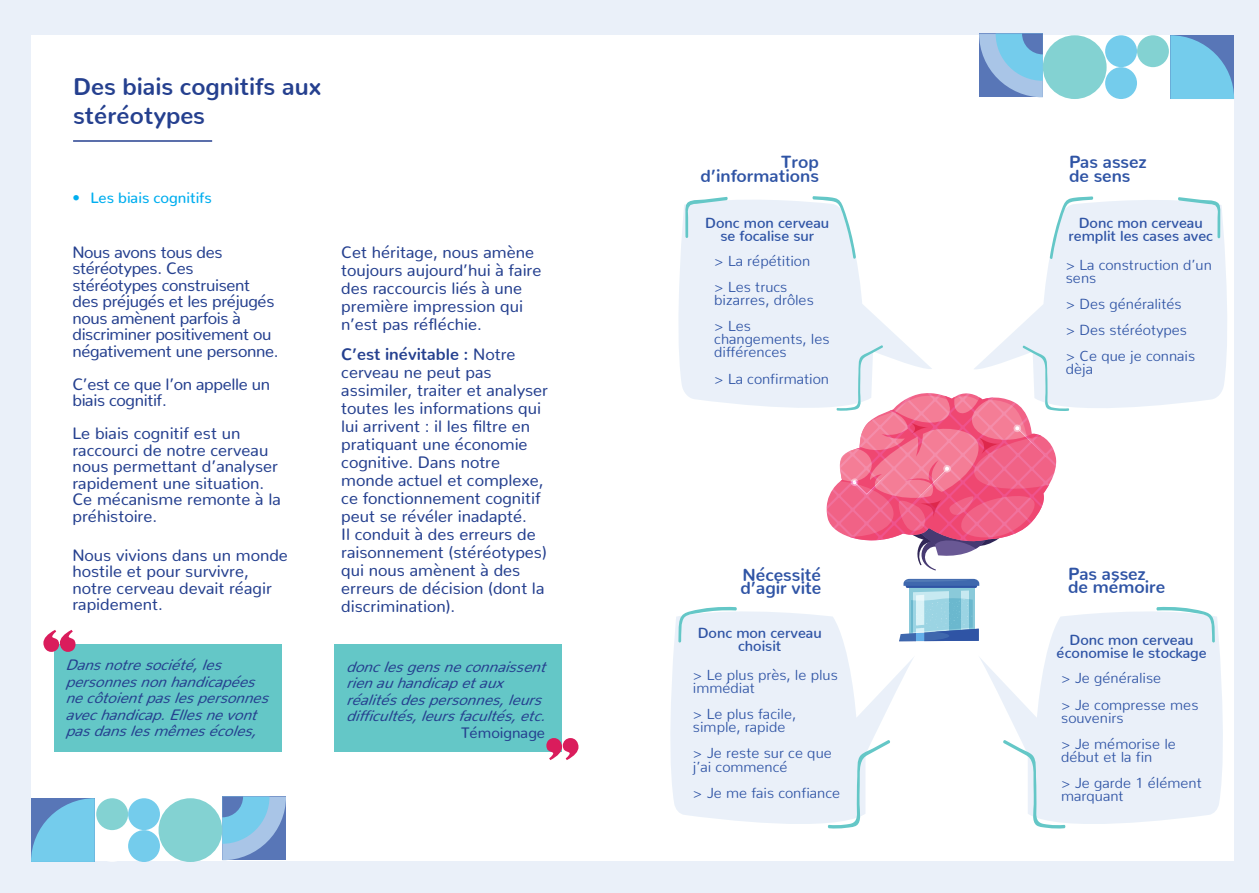
<style>
.page{position:relative;width:1259px;height:893px;background:#eaf0f9}
.page>*{position:absolute;margin:0;border:0;box-sizing:border-box;transform-origin:0 0}
.Titre_-_H1{font:700 24px/28.8px "Nunito";color:#25408f}
.t1{font:700 17.4px/13px "Nunito";color:#2f54a5}
.t2{font:16.5px/18px "Nunito";color:#25408f}
.t3{font:16.5px/16.5px "Nunito";letter-spacing:-.02em;color:#25408f}
.t4{font:italic 15px/16.5px "Nunito";color:#25408f}
.t5{font:500 15px "Nunito";color:#00aeef}
.t6{font:15px "Nunito";color:#25408f}
.t7{font:300 14.55px/26.2px "Nunito";color:#2f54a5}
.t8{font:600 14.55px/13px "Nunito";color:#2f54a5;text-align:center}
.s1{font-weight:700}
</style>
<div class="page">
<div style="left:31px;top:35px;width:1202px;height:825px;background:#fff"></div>
<svg style="left:979px;top:34px;width:64px;height:63px;background:#7eafda"></svg>
<svg style="left:1170px;top:35px;width:64px;height:64px;background:#6db8e0"></svg>
<div style="left:1043px;top:35px;width:63px;height:64px;background:#83d2d2;border-radius:50%"></div>
<div style="left:1105px;top:67px;width:32px;height:32px;background:#74ccec;border-radius:50%"></div>
<div style="left:1137px;top:35px;width:32px;height:32px;background:#83d2d2;border-radius:50%"></div>
<div style="left:1105px;top:35px;width:32px;height:32px;background:#74ccec;border-radius:50%"></div>
<svg style="left:222px;top:796px;width:64px;height:64px;background:#7eafda"></svg>
<svg style="left:31px;top:798px;width:64px;height:64px;background:#6db8e0"></svg>
<div style="left:158px;top:798px;width:64px;height:64px;background:#83d2d2;border-radius:50%"></div>
<div style="left:96px;top:830px;width:32px;height:32px;background:#fff;border-radius:50%"></div>
<div style="left:128px;top:830px;width:32px;height:32px;background:#74ccec;border-radius:50%"></div>
<div style="left:96px;top:798px;width:32px;height:32px;background:#83d2d2;border-radius:50%"></div>
<div style="left:128px;top:798px;width:32px;height:32px;background:#74ccec;border-radius:50%"></div>
<div style="left:54px;top:644px;width:228px;height:108px;background:#64c7c7"></div>
<div style="left:334px;top:645px;width:228px;height:107px;background:#64c7c7"></div>
<svg style="left:903px;top:579px;width:76px;height:63px;background:#87b6d4"></svg>
<svg style="left:678px;top:200px;width:228px;height:208px;fill:#eaf0f9"></svg>
<svg style="left:812px;top:196px;width:44px;height:64px"></svg>
<svg style="left:685px;top:197px;width:43px;height:42px;background:#daebf2"></svg>
<svg style="left:670px;top:611px;width:245px;height:213px;fill:#eaf0f9"></svg>
<svg style="left:827px;top:739px;width:64px;height:90px"></svg>
<svg style="left:678px;top:606px;width:59px;height:37px;background:#dcecf3"></svg>
<svg style="left:978px;top:611px;width:245px;height:213px;fill:#eaf0f9"></svg>
<svg style="left:1002px;top:739px;width:63px;height:90px"></svg>
<svg style="left:1156px;top:606px;width:59px;height:37px;background:#dcecf3"></svg>
<svg style="left:1000px;top:200px;width:227px;height:208px;fill:#eaf0f9"></svg>
<svg style="left:1049px;top:196px;width:44px;height:64px"></svg>
<svg style="left:821px;top:345px;width:248px;height:225px"></svg>
<svg style="left:1177px;top:197px;width:43px;height:42px;background:#daebf3"></svg>
<hr style="left:73px;top:140px;width:139px;height:2px;background:#25408f">
<svg style="left:43px;top:630px;width:32px;height:22px"></svg>
<svg style="left:546px;top:738px;width:32px;height:22px"></svg>
<h1 class="Titre_-_H1" style="left:73px;top:70px;width:250px">Des biais cognitifs aux stéréotypes</h1>
<p class="t5" style="left:72px;top:185px;width:141px">• Les biais cognitifs</p>
<h2 class="t3" style="left:72px;top:242px;width:208px">Nous avons tous des stéréotypes. Ces stéréotypes construisent des préjugés et les préjugés nous amènent parfois à discriminer positivement ou négativement une personne.</h2>
<h2 class="t3" style="left:72px;top:374px;width:199px">C’est ce que l’on appelle un biais cognitif.</h2>
<h2 class="t2" style="left:72px;top:423px;width:210px;line-height:16.5px">Le biais cognitif est un raccourci de notre cerveau nous permettant d’analyser rapidement une situation.<br>Ce mécanisme remonte à la préhistoire.</h2>
<h2 class="t2" style="left:72px;top:545px;width:217px;line-height:16.5px">Nous vivions dans un monde hostile et pour survivre, notre cerveau devait réagir rapidement.</h2>
<h2 class="t2" style="left:341px;top:241px;width:202px">Cet héritage, nous amène toujours aujourd’hui à faire des raccourcis liés à une première impression qui n’est pas réfléchie.</h2>
<h2 class="t2" style="left:341px;top:343px;width:208px"><span class="s1">C’est inévitable :</span> Notre cerveau ne peut pas assimiler, traiter et analyser toutes les informations qui lui arrivent : il les filtre en pratiquant une économie cognitive. Dans notre monde actuel et complexe, ce fonctionnement cognitif peut se révéler inadapté.<br>Il conduit à des erreurs de raisonnement (stéréotypes) qui nous amènent à des erreurs de décision (dont la discrimination).</h2>
<h2 class="t4" style="left:65px;top:655px;width:212px">Dansnotresociété,les personnesnonhandicapées necôtoientpaslespersonnes avechandicap.Ellesnevont pasdanslesmêmesécoles,</h2>
<h2 class="t4" style="left:346px;top:656px;width:209px">donclesgensneconnaissent</h2>
<h2 class="t4" style="left:346px;top:673px;width:166px">rienauhandicapetaux</h2>
<h2 class="t4" style="left:346px;top:689px;width:204px">réalitésdespersonnes,leurs</h2>
<h2 class="t4" style="left:346px;top:706px;width:208px">difficultés, leurs facultés, etc.</h2>
<h2 class="t6" style="left:461px;top:719px;width:86px">Témoignage</h2>
<p class="t1" style="left:700px;top:154px;width:120px;text-align:right">Trop d’informations</p>
<p class="t8" style="left:705px;top:215px;width:125px">Donc mon cerveau se focalise sur</p>
<p class="t7" style="left:714px;top:246px;width:97px">&gt; La répétition &gt; Les trucs</p>
<p class="t7" style="left:714px;top:285px;width:101px">bizarres, drôles &gt; Les</p>
<p class="t7" style="left:714px;top:331px;width:117px;line-height:13px">changements, les différences</p>
<p class="t7" style="left:714px;top:364px;width:116px">&gt; La confirmation</p>
<p class="t1" style="left:1069px;top:154px;width:79px">Pas assez de sens</p>
<p class="t8" style="left:1068px;top:214px;width:146px">Donc mon cerveau remplit les cases avec</p>
<p class="t7" style="left:1065px;top:256px;width:147px;line-height:13px">&gt; La construction d’un sens</p>
<p class="t7" style="left:1065px;top:289px;width:131px">&gt; Des généralités<br>&gt; Des stéréotypes &gt; Ce que je connais</p>
<p class="t7" style="left:1065px;top:355px;width:29px">dèja</p>
<p class="t1" style="left:740px;top:566px;width:82px">Nécessité d’agir vite</p>
<p class="t1" style="left:1068px;top:565px;width:99px">Pas assez de mémoire</p>
<p class="t8" style="left:697px;top:625px;width:125px">Donc mon cerveau choisit</p>
<p class="t7" style="left:693px;top:667px;width:146px;line-height:13px">&gt; Le plus près, le plus immédiat</p>
<p class="t7" style="left:693px;top:706px;width:105px;line-height:13px">&gt; Le plus facile, simple, rapide</p>
<p class="t7" style="left:693px;top:745px;width:140px;line-height:13px">&gt; Je reste sur ce que j’ai commencé</p>
<p class="t7" style="left:693px;top:778px;width:149px">&gt; Je me fais confiance</p>
<p class="t8" style="left:1056px;top:632px;width:151px">Donc mon cerveau économise le stockage</p>
<p class="t7" style="left:1061px;top:664px;width:139px">&gt; Je généralise<br>&gt; Je compresse mes</p>
<p class="t7" style="left:1061px;top:703px;width:116px">souvenirs<br>&gt; Je mémorise le</p>
<p class="t7" style="left:1061px;top:742px;width:142px">début et la fin<br>&gt; Je garde 1 élément</p>
<p class="t7" style="left:1061px;top:781px;width:64px">marquant</p>
</div>
